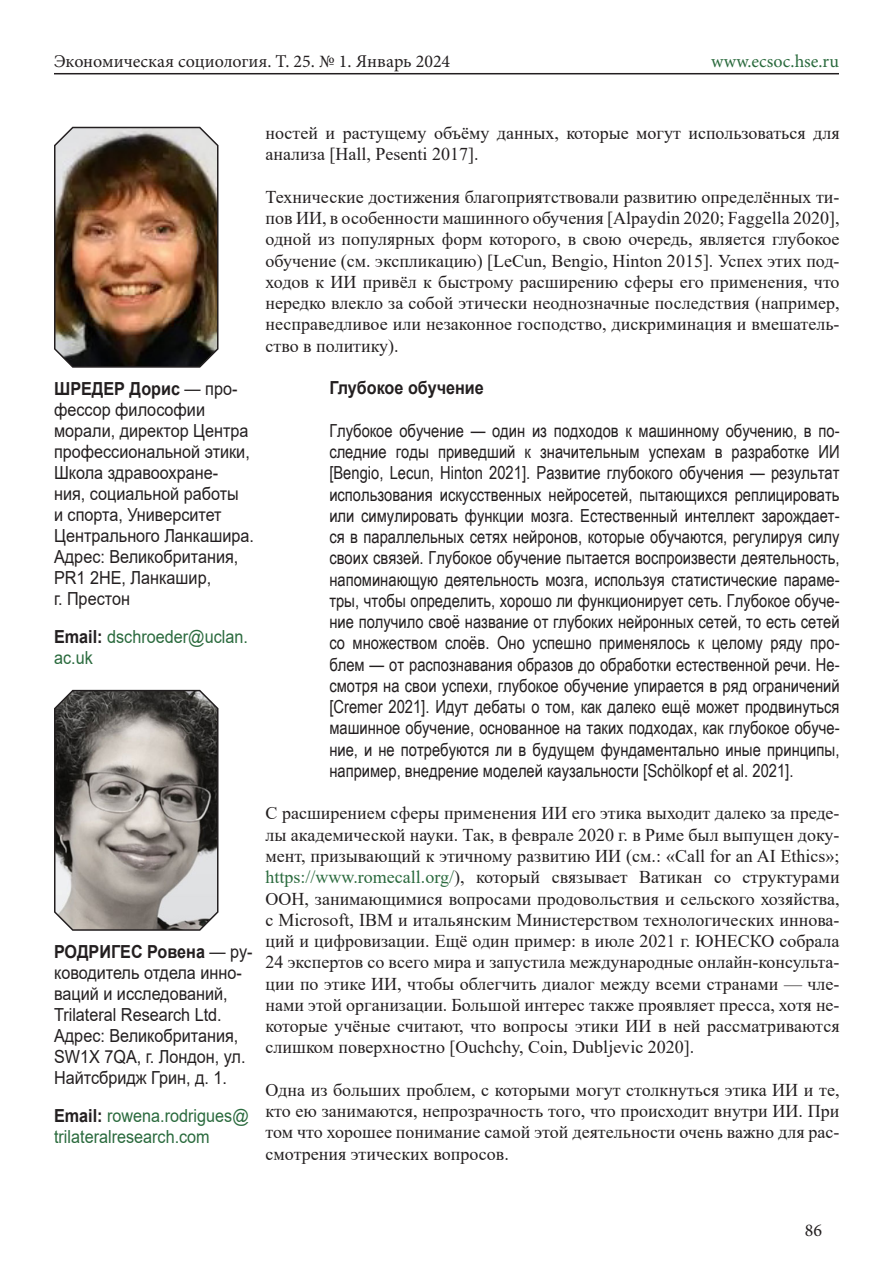
<style>
.page{position:relative;width:893px;height:1263px;background:#fff}
.page>*{position:absolute;margin:0;border:0;box-sizing:border-box;transform-origin:0 0}
.t1{font:18px/21.3px "Times New Roman";color:#231f20;text-align:justify}
.t2{font:18px/21.3px "Arial Narrow";color:#231f20;text-align:justify}
.t3{font:18px/21px "Arial";color:#231f20;scale:.9 1}
.t4{font:18px/21px "Arial";color:#2a6a3d;scale:.9 1}
.t5{font:18px "Minion Pro";color:#231f20}
.t6{font:18px "Minion Pro";letter-spacing:.01em;color:#2a6a3d}
.t7{font:700 18px "Arial";color:#231f20;scale:.9 1}
.s1{font-weight:700}
.s2{font-weight:700;color:#231f20}
.s3{color:#2a6a3d}
</style>
<div class="page">
<hr style="left:54px;top:73px;width:785px;height:1px;background:#231f20">
<img style="left:54px;top:126px;width:165px;height:242px">
<svg style="left:54px;top:689px;width:165px;height:242px;background:#8a8682"></svg>
<p class="t5" style="left:54px;top:50px;width:398px">Экономическая социология. Т. 25. № 1. Январь 2024</p>
<p class="t6" style="left:711px;top:50px;width:129px">www.ecsoc.hse.ru</p>
<p class="t3" style="left:54px;top:378px;width:224px"><span class="s1">ШРЕДЕР Дорис</span> — про&shy;фессор философии морали, директор Центра профессиональной этики,<br>Школа здравоохране-<br>ния, социальной работы<br>и спорта, Университет<br>Центрального Ланкашира.<br>Адрес: Великобритания,<br>PR1 2HE, Ланкашир,<br>г. Престон</p>
<p class="t4" style="left:54px;top:626px;width:217px"><span class="s2">Email:</span> dschroeder@uclan. ac.uk</p>
<p class="t3" style="left:54px;top:941px;width:222px"><span class="s1">РОДРИГЕС Ровена</span> — ру&shy;ководитель отдела инно&shy;ваций и исследований,<br>Trilateral Research Ltd.<br>Адрес: Великобритания,<br>SW1X 7QA, г. Лондон, ул.<br>Найтсбридж Грин, д. 1.</p>
<p class="t4" style="left:54px;top:1105px;width:218px"><span class="s2">Email:</span> rowena.rodrigues@ trilateralresearch.com</p>
<p class="t1" style="left:266px;top:122px;width:576px">ностей и растущему объёму данных, которые могут использоваться для анализа [Hall, Pesenti 2017].</p>
<p class="t1" style="left:266px;top:186px;width:576px">Технические достижения благоприятствовали развитию определённых ти&shy;пов ИИ, в особенности машинного обучения [Alpaydin 2020; Faggella 2020], одной из популярных форм которого, в свою очередь, является глубокое обучение (см. экспликацию) [LeCun, Bengio, Hinton 2015]. Успех этих под&shy;ходов к ИИ привёл к быстрому расширению сферы его применения, что нередко влекло за собой этически неоднозначные последствия (например, несправедливое или незаконное господство, дискриминация и вмешатель&shy;ство в политику).</p>
<p class="t7" style="left:329px;top:375px;width:173px">Глубокое обучение</p>
<p class="t2" style="left:329px;top:419px;width:512px">Глубокое обучение — один из подходов к машинному обучению, в по&shy;следние годы приведший к значительным успехам в разработке ИИ [Bengio, Lecun, Hinton 2021]. Развитие глубокого обучения — результат использования искусственных нейросетей, пытающихся реплицировать или симулировать функции мозга. Естественный интеллект зарождает&shy;ся в параллельных сетях нейронов, которые обучаются, регулируя силу своих связей. Глубокое обучение пытается воспроизвести деятельность, напоминающую деятельность мозга, используя статистические параме&shy;тры, чтобы определить, хорошо ли функционирует сеть. Глубокое обуче&shy;ние получило своё название от глубоких нейронных сетей, то есть сетей со множеством слоёв. Оно успешно применялось к целому ряду про&shy;блем — от распознавания образов до обработки естественной речи. Не&shy;смотря на свои успехи, глубокое обучение упирается в ряд ограничений [Cremer 2021]. Идут дебаты о том, как далеко ещё может продвинуться машинное обучение, основанное на таких подходах, как глубокое обуче&shy;ние, и не потребуются ли в будущем фундаментально иные принципы, например, внедрение моделей каузальности [Schölkopf et al. 2021].</p>
<p class="t1" style="left:266px;top:802px;width:576px">С расширением сферы применения ИИ его этика выходит далеко за преде&shy;лы академической науки. Так, в феврале 2020 г. в Риме был выпущен доку&shy;мент, призывающий к этичному развитию ИИ (см.: «Call for an AI Ethics»; <span class="s3">https://www.romecall.org/</span>), который связывает Ватикан со структурами ООН, занимающимися вопросами продовольствия и сельского хозяйства, с Microsoft, IBM и итальянским Министерством технологических иннова&shy;ций и цифровизации. Ещё один пример: в июле 2021 г. ЮНЕСКО собрала 24 экспертов со всего мира и запустила международные онлайн-консульта&shy;ции по этике ИИ, чтобы облегчить диалог между всеми странами — чле&shy;нами этой организации. Большой интерес также проявляет пресса, хотя не&shy;которые учёные считают, что вопросы этики ИИ в ней рассматриваются слишком поверхностно [Ouchchy, Coin, Dubljevic 2020].</p>
<p class="t1" style="left:266px;top:1078px;width:576px">Одна из больших проблем, с которыми могут столкнуться этика ИИ и те, кто ею занимаются, непрозрачность того, что происходит внутри ИИ. При том что хорошее понимание самой этой деятельности очень важно для рас&shy;смотрения этических вопросов.</p>
<p class="t5" style="left:805px;top:1218px;width:19px">86</p>
</div>
